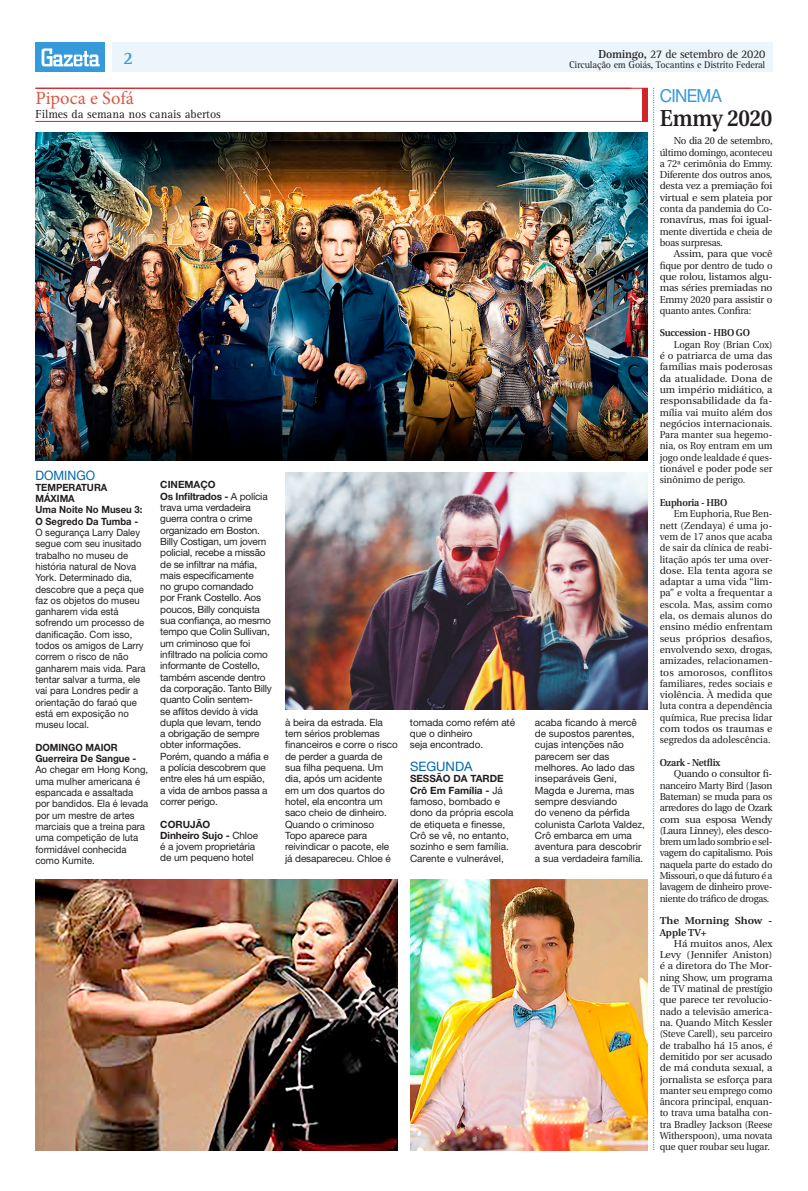
<style>
.page{position:relative;width:808px;height:1191px;background:#fff}
.page>*{position:absolute;margin:0;border:0;box-sizing:border-box;transform-origin:0 0}
.Manchete{font:600 23.1px "Utopia";letter-spacing:-.01em;color:#231f20;scale:.91 1}
.t1{font:18.6px "Minion Pro";color:#d95842}
.Retranca{font:18px "Helvetica Neue";letter-spacing:-.04em;color:#349ada;scale:.95 1}
.t2{font:700 18px "Rotis Serif";color:#349ada}
.Tit_Colunas{font:13px "Helvetica Neue";color:#0067aa;scale:.95 1}
.txt_colunas{font:13px "Helvetica Neue";color:#0067aa}
.t3{font:12px "Rotis Serif";color:#231f20}
.t4{font:12px "Rotis Serif";letter-spacing:-.02em;color:#231f20}
.txt_colunas-2{font:10px/11.3px "Helvetica Neue";letter-spacing:-.01em;color:#231f20}
.txt_colunas-3{font:10px/11.3px "Helvetica Neue";letter-spacing:-.01em;color:#231f20;scale:.95 1}
.TExto_Corrido{font:10px/11.3px "Utopia";letter-spacing:-.02em;color:#231f20;text-align:justify;scale:1.04 1}
.TExto_Corrido-2{font:10px/11.3px "Utopia";letter-spacing:-.02em;color:#231f20;text-align:justify}
.TExto_Corrido-3{font:10px/11.3px "Utopia";letter-spacing:-.02em;color:#231f20;text-align:justify;scale:.94 1}
.TExto_Corrido-4{font:10px/11.3px "Utopia";letter-spacing:-.02em;color:#231f20;text-align:justify;scale:.96 1}
.t5{font:10px "Rotis Serif";letter-spacing:-.02em;color:#231f20}
.TExto_Corrido-5{font:600 10px "Utopia";letter-spacing:-.02em;color:#231f20;scale:.95 1}
.txt_colunas-4{font:700 10px/11.3px "Helvetica Neue";color:#231f20;scale:.95 1}
.txt_colunas-5{font:700 10px "Helvetica Neue";color:#231f20}
.TExto_Corrido-6{font:600 10px/11.3px "Utopia";color:#231f20;scale:1.1 1}
.s1{font-weight:700}
</style>
<div class="page">
<div style="left:112px;top:43px;width:660px;height:29px;background:#ebf5fb"></div>
<div style="left:35px;top:43px;width:70px;height:29px;background:#349ada"></div>
<svg style="left:42px;top:48px;width:58px;height:18px"></svg>
<svg style="left:653px;top:88px;width:1px;height:1062px"></svg>
<div style="left:643px;top:88px;width:5px;height:34px;background:#d1232a"></div>
<hr style="left:35px;top:88px;width:613px;height:1px;background:#d1232a">
<hr style="left:35px;top:121px;width:612px;height:1px;background:#d1232a">
<img style="left:35px;top:133px;width:613px;height:328px">
<img style="left:35px;top:879px;width:363px;height:271px">
<img style="left:410px;top:879px;width:238px;height:271px">
<img style="left:285px;top:472px;width:363px;height:237px">
<p class="t2" style="left:123px;top:48px;width:12px">2</p>
<p class="t1" style="left:35px;top:85px;width:100px">Pipoca e Sofá</p>
<p class="t3" style="left:35px;top:107px;width:187px">Filmes da semana nos canais abertos</p>
<p class="Tit_Colunas" style="left:35px;top:467px;width:64px">DOMINGO</p>
<p class="txt_colunas-4" style="left:35px;top:481px;width:77px">TEMPERATURA<br>MÁXIMA</p>
<p class="txt_colunas-3" style="left:35px;top:504px;width:117px"><span class="s1">Uma Noite No Museu 3:<br>O Segredo Da Tumba -<br></span>O segurança Larry Daley segue com seu inusitado trabalho no museu de história natural de Nova<br>York. Determinado dia, descobre que a peça que faz os objetos do museu ganharem vida está sofrendo um processo de danificação. Com isso, todos os amigos de Larry correm o risco de não ganharem mais vida. Para tentar salvar a turma, ele vai para Londres pedir a orientação do faraó que está em exposição no museu local.</p>
<p class="txt_colunas-4" style="left:35px;top:741px;width:88px">DOMINGO MAIOR</p>
<p class="txt_colunas-3" style="left:35px;top:753px;width:120px"><span class="s1">Guerreira De Sangue -<br></span>Ao chegar em Hong Kong, uma mulher americana é espancada e assaltada por bandidos. Ela é levada por um mestre de artes marciais que a treina para uma competição de luta formidável conhecida como Kumite.</p>
<p class="txt_colunas-5" style="left:160px;top:478px;width:57px">CINEMAÇO</p>
<p class="txt_colunas-2" style="left:160px;top:490px;width:113px"><span class="s1">Os Infiltrados -</span> A polícia trava uma verdadeira guerra contra o crime organizado em Boston.<br>Billy Costigan, um jovem policial, recebe a missão de se infiltrar na máfia, mais especificamente<br>no grupo comandado<br>por Frank Costello. Aos poucos, Billy conquista sua confiança, ao mesmo tempo que Colin Sullivan, um criminoso que foi infiltrado na polícia como informante de Costello, também ascende dentro da corporação. Tanto Billy quanto Colin sentem-<br>se aflitos devido à vida dupla que levam, tendo<br>a obrigação de sempre obter informações.<br>Porém, quando a máfia e a polícia descobrem que entre eles há um espião, a vida de ambos passa a correr perigo.</p>
<p class="txt_colunas-5" style="left:160px;top:817px;width:52px">CORUJÃO</p>
<p class="txt_colunas-2" style="left:160px;top:829px;width:99px"><span class="s1">Dinheiro Sujo -</span> Chloe é a jovem proprietária de um pequeno hotel</p>
<p class="txt_colunas-2" style="left:285px;top:716px;width:114px">à beira da estrada. Ela tem sérios problemas financeiros e corre o risco de perder a guarda de sua filha pequena. Um dia, após um acidente em um dos quartos do hotel, ela encontra um saco cheio de dinheiro.<br>Quando o criminoso<br>Topo aparece para reivindicar o pacote, ele já desapareceu. Chloe é</p>
<p class="txt_colunas-2" style="left:410px;top:716px;width:107px">tomada como refém até que o dinheiro</p>
<p class="txt_colunas-2" style="left:410px;top:739px;width:75px">seja encontrado.</p>
<p class="txt_colunas" style="left:410px;top:758px;width:64px">SEGUNDA</p>
<p class="txt_colunas-5" style="left:410px;top:772px;width:95px">SESSÃO DA TARDE</p>
<p class="txt_colunas-2" style="left:410px;top:784px;width:105px"><span class="s1">Crô Em Família -</span> Já famoso, bombado e dono da própria escola de etiqueta e finesse,<br>Crô se vê, no entanto, sozinho e sem família.<br>Carente e vulnerável,</p>
<p class="t4" style="left:599px;top:47px;width:168px"><span class="s1">Domingo,</span> 27 de setembro de 2020</p>
<p class="t5" style="left:569px;top:59px;width:198px">Circulação em Goiás, Tocantins e Distrito Federal</p>
<p class="Retranca" style="left:660px;top:85px;width:67px">CINEMA</p>
<p class="Manchete" style="left:660px;top:105px;width:125px">Emmy 2020</p>
<p class="TExto_Corrido-2" style="left:660px;top:135px;width:114px;text-indent:14px">No dia 20 de setembro, último domingo, aconteceu a 72ª cerimônia do Emmy.<br>Diferente dos outros anos, desta vez a premiação foi virtual e sem plateia por conta da pandemia do Co&shy;ronavírus, mas foi igual&shy;mente divertida e cheia de boas surpresas.</p>
<p class="TExto_Corrido" style="left:660px;top:248px;width:110px;text-indent:14px">Assim, para que você fique por dentro de tudo o que rolou, listamos algu&shy;mas séries premiadas no Emmy 2020 para assistir o quanto antes. Confira:</p>
<p class="TExto_Corrido-5" style="left:660px;top:327px;width:97px">Succession - HBO GO</p>
<p class="TExto_Corrido-4" style="left:660px;top:339px;width:119px;text-indent:14px">Logan Roy (Brian Cox) é o patriarca de uma das famílias mais poderosas da atualidade. Dona de um império midiático, a responsabilidade da fa&shy;mília vai muito além dos negócios internacionais.<br>Para manter sua hegemo&shy;nia, os Roy entram em um jogo onde lealdade é ques&shy;tionável e poder pode ser sinônimo de perigo.</p>
<p class="TExto_Corrido-5" style="left:660px;top:497px;width:73px">Euphoria - HBO</p>
<p class="TExto_Corrido-3" style="left:660px;top:508px;width:122px;text-indent:14px">Em Euphoria, Rue Ben&shy;nett (Zendaya) é uma jo&shy;vem de 17 anos que acaba de sair da clínica de reabi&shy;litação após ter uma over&shy;dose. Ela tenta agora se adaptar a uma vida “lim&shy;pa” e volta a frequentar a escola. Mas, assim como ela, os demais alunos do ensino médio enfrentam seus próprios desafios, envolvendo sexo, drogas, amizades, relacionamen&shy;tos amorosos, conflitos familiares, redes sociais e violência. À medida que luta contra a dependência química, Rue precisa lidar com todos os traumas e segredos da adolescência.</p>
<p class="TExto_Corrido-5" style="left:660px;top:757px;width:65px">Ozark - Netflix</p>
<p class="TExto_Corrido-2" style="left:660px;top:768px;width:114px;text-indent:14px">Quando o consultor fi&shy;nanceiro Marty Bird (Jason Bateman) se muda para os arredores do lago de Ozark com sua esposa Wendy (Laura Linney), eles desco&shy;brem um lado sombrio e sel&shy;vagem do capitalismo. Pois naquela parte do estado do Missouri, o que dá futuro é a lavagem de dinheiro prove&shy;niente do tráfico de drogas.</p>
<p class="TExto_Corrido-6" style="left:660px;top:915px;width:104px">The Morning Show -<br>Apple TV+</p>
<p class="TExto_Corrido" style="left:660px;top:938px;width:110px;text-indent:14px">Há muitos anos, Alex Levy (Jennifer Aniston) é a diretora do The Mor&shy;ning Show, um programa de TV matinal de prestígio que parece ter revolucio&shy;nado a televisão america&shy;na. Quando Mitch Kessler (Steve Carell), seu parceiro de trabalho há 15 anos, é demitido por ser acusado de má conduta sexual, a jornalista se esforça para manter seu emprego como âncora principal, enquan&shy;to trava uma batalha con&shy;tra Bradley Jackson (Reese Witherspoon), uma novata que quer roubar seu lugar.</p>
<p class="txt_colunas-2" style="left:535px;top:716px;width:112px">acaba ficando à mercê de supostos parentes, cujas intenções não parecem ser das melhores. Ao lado das inseparáveis Geni,<br>Magda e Jurema, mas sempre desviando<br>do veneno da pérfida colunista Carlota Valdez,<br>Crô embarca em uma aventura para descobrir a sua verdadeira família.</p>
</div>
